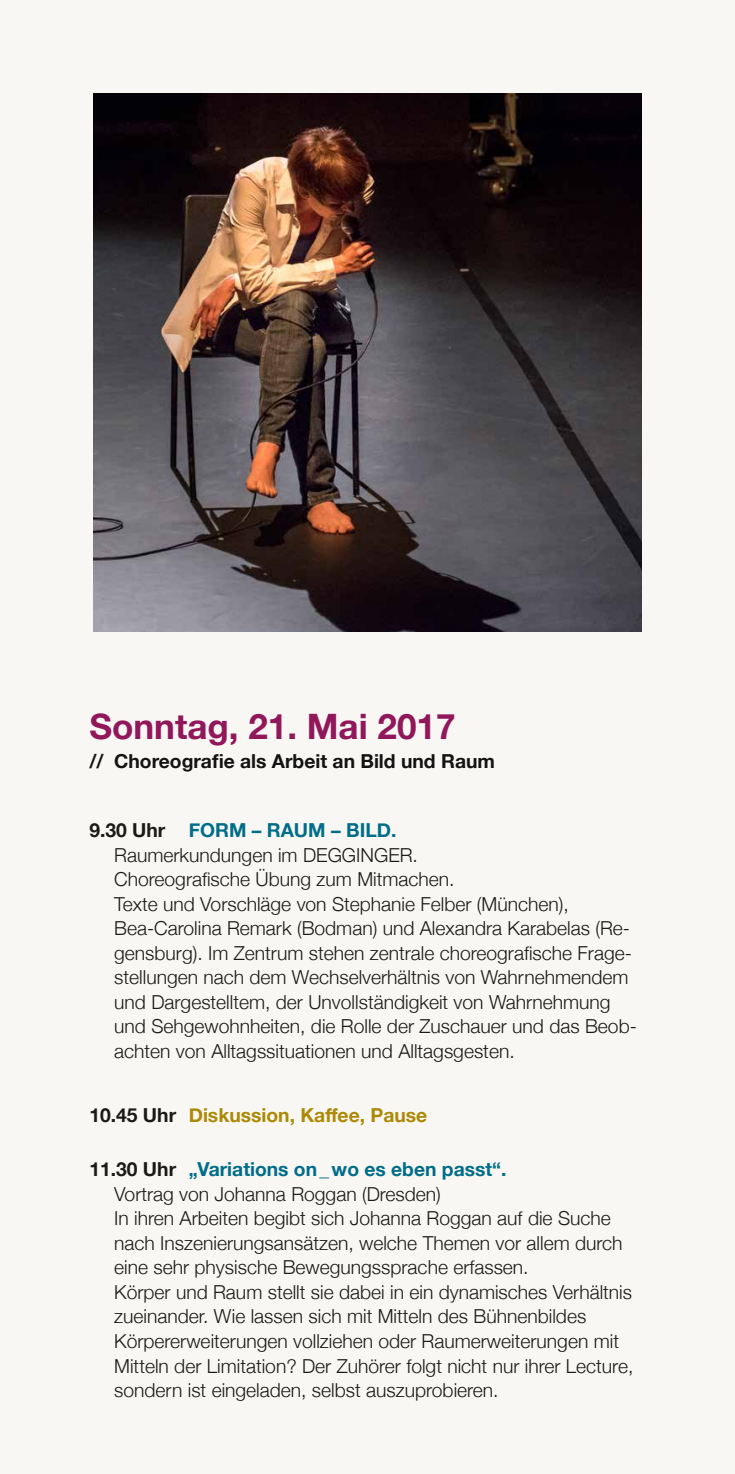
<style>
.page{position:relative;width:735px;height:1474px;background:#fff}
.page>*{position:absolute;margin:0;border:0;box-sizing:border-box;transform-origin:0 0}
.t1{font:700 35px "Helvetica Neue";color:#91175b}
.t2{font:300 19.25px/24.5px "Helvetica Neue";color:#1a1a18}
.t3{font:700 19.25px "Helvetica Neue";color:#131313}
.t4{font:700 19.25px "Helvetica Neue";color:#ac8906}
.s1{font-weight:700}
.s2{font-weight:700;color:#006d89}
.s3{color:#1a1a18}
</style>
<div class="page">
<div style="left:0;top:0;width:734px;height:1473px;background:#f9f7f3"></div>
<img style="left:93px;top:93px;width:548px;height:538px">
<h1 class="t1" style="left:89px;top:699px;width:367px">Sonntag, 21. Mai 2017</h1>
<p class="t3" style="left:89px;top:746px;width:407px">// Choreografie als Arbeit an Bild und Raum</p>
<p class="t2" style="left:114px;top:816px;width:524px;text-indent:-25px"><span class="s1">9.30 Uhr</span> <span class="s2">FORM – RAUM – BILD.<br></span>Raumerkundungen im DEGGINGER.<br>Choreografische Übung zum Mitmachen.<br>Texte und Vorschläge von Stephanie Felber (München), Bea-Carolina Remark (Bodman) und Alexandra Karabelas (Re&shy;gensburg). Im Zentrum stehen zentrale choreografische Frage&shy;stellungen nach dem Wechselverhältnis von Wahrnehmendem und Dargestelltem, der Unvollständigkeit von Wahrnehmung und Sehgewohnheiten, die Rolle der Zuschauer und das Beob&shy;achten von Alltagssituationen und Alltagsgesten.</p>
<p class="t4" style="left:89px;top:1100px;width:339px"><span class="s3">10.45 Uhr</span> Diskussion, Kaffee, Pause</p>
<p class="t2" style="left:114px;top:1155px;width:520px;text-indent:-25px"><span class="s1">11.30 Uhr</span> <span class="s2">„Variations on_wo es eben passt“.<br></span>Vortrag von Johanna Roggan (Dresden)<br>In ihren Arbeiten begibt sich Johanna Roggan auf die Suche nach Inszenierungsansätzen, welche Themen vor allem durch eine sehr physische Bewegungssprache erfassen.<br>Körper und Raum stellt sie dabei in ein dynamisches Verhältnis zueinander. Wie lassen sich mit Mitteln des Bühnenbildes Körpererweiterungen vollziehen oder Raumerweiterungen mit Mitteln der Limitation? Der Zuhörer folgt nicht nur ihrer Lecture, sondern ist eingeladen, selbst auszuprobieren.</p>
</div>
